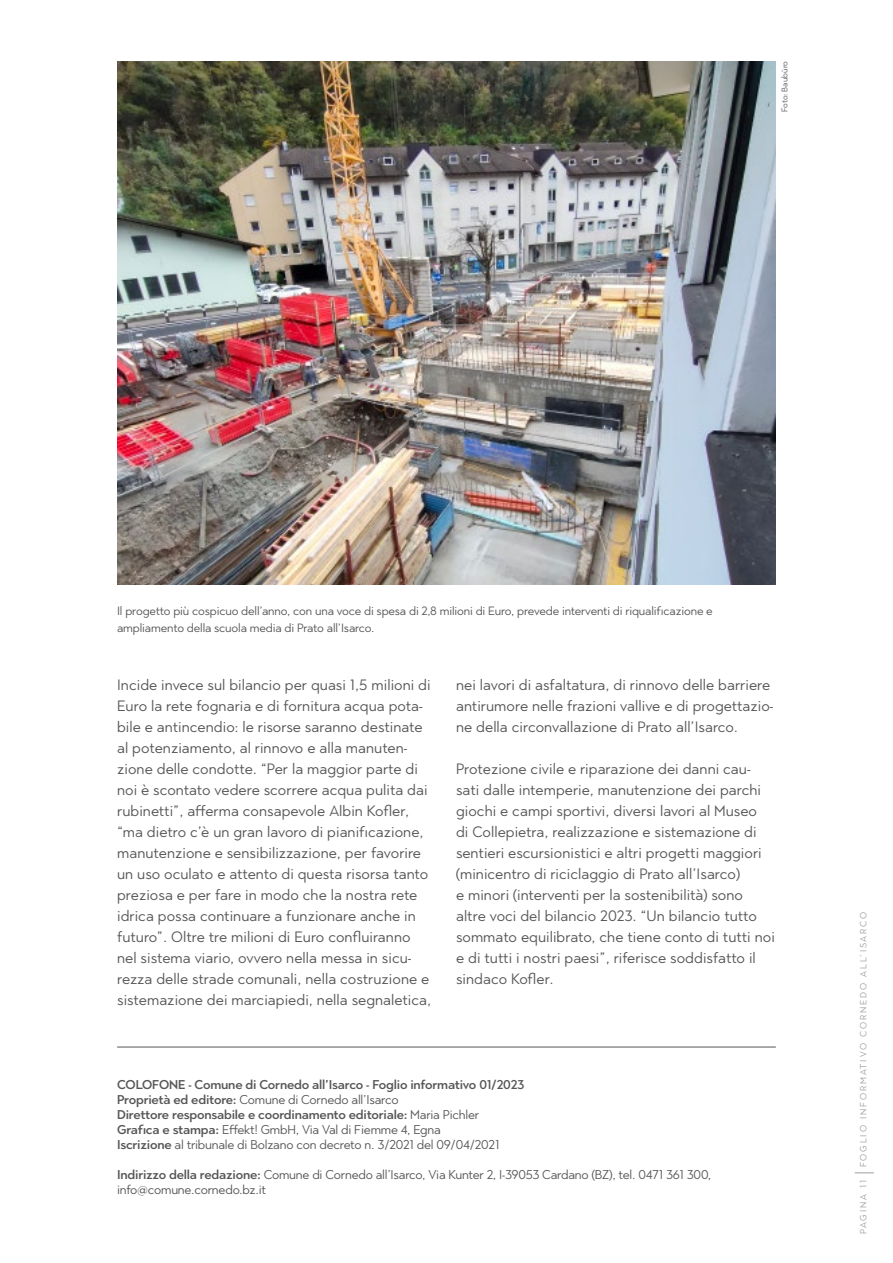
<style>
.page{position:relative;width:893px;height:1263px;background:#fff}
.page>*{position:absolute;margin:0;border:0;box-sizing:border-box;transform-origin:0 0}
.t1{font:15px/21px "Town 80 Text";letter-spacing:.005em;color:#565656}
.t2{font:500 12.75px/15px "Town 80 Text";letter-spacing:-.015em;color:#565656}
.t3{font:12.75px/15px "Town 80 Text";letter-spacing:-.015em;color:#565656}
.t4{font:12px/16.5px "Town 80 Text";letter-spacing:-.01em;color:#565656}
.t5{font:9px "Town 80 Text";letter-spacing:.21em;color:#9c9d9d}
.t6{font:8.25px "Town 80 Text";letter-spacing:.005em;color:#565656}
.s1{font-weight:400}
.s2{font-weight:500}
</style>
<div class="page">
<img style="left:117px;top:61px;width:659px;height:524px">
<hr style="left:117px;top:1047px;width:659px;height:1px;background:#565656">
<svg style="left:855px;top:1172px;width:19px;height:1px"></svg>
<p class="t6" style="left:779px;top:112px;width:53px;rotate:-90deg">Foto: Baubüro</p>
<p class="t4" style="left:117px;top:602px;width:597px">Il progetto più cospicuo dell’anno, con una voce di spesa di 2,8 milioni di Euro, prevede interventi di riqualificazione e ampliamento della scuola media di Prato all’Isarco.</p>
<p class="t1" style="left:117px;top:674px;width:316px">Incide invece sul bilancio per quasi 1,5 milioni di Euro la rete fognaria e di fornitura acqua pota&shy;bile e antincendio: le risorse saranno destinate al potenziamento, al rinnovo e alla manuten&shy;zione delle condotte. “Per la maggior parte di noi è scontato vedere scorrere acqua pulita dai rubinetti”, afferma consapevole Albin Kofler, “ma dietro c’è un gran lavoro di pianificazione, manutenzione e sensibilizzazione, per favorire un uso oculato e attento di questa risorsa tanto preziosa e per fare in modo che la nostra rete idrica possa continuare a funzionare anche in futuro”. Oltre tre milioni di Euro confluiranno nel sistema viario, ovvero nella messa in sicu&shy;rezza delle strade comunali, nella costruzione e sistemazione dei marciapiedi, nella segnaletica,</p>
<p class="t1" style="left:456px;top:674px;width:319px">nei lavori di asfaltatura, di rinnovo delle barriere antirumore nelle frazioni vallive e di progettazio&shy;ne della circonvallazione di Prato all’Isarco.</p>
<p class="t1" style="left:456px;top:758px;width:320px">Protezione civile e riparazione dei danni cau&shy;sati dalle intemperie, manutenzione dei parchi giochi e campi sportivi, diversi lavori al Museo<br>di Collepietra, realizzazione e sistemazione di sentieri escursionistici e altri progetti maggiori (minicentro di riciclaggio di Prato all’Isarco)<br>e minori (interventi per la sostenibilità) sono altre voci del bilancio 2023. “Un bilancio tutto sommato equilibrato, che tiene conto di tutti noi e di tutti i nostri paesi”, riferisce soddisfatto il sindaco Kofler.</p>
<p class="t2" style="left:117px;top:1076px;width:409px">COLOFONE - Comune di Cornedo all’Isarco - Foglio informativo 01/2023<br>Proprietà ed editore: <span class="s1">Comune di Cornedo all’Isarco<br></span>Direttore responsabile e coordinamento editoriale: <span class="s1">Maria Pichler </span>Grafica e stampa: <span class="s1">Effekt! GmbH, Via Val di Fiemme 4, Egna<br></span>Iscrizione <span class="s1">al tribunale di Bolzano con decreto n. 3/2021 del 09/04/2021</span></p>
<p class="t3" style="left:117px;top:1166px;width:596px"><span class="s2">Indirizzo della redazione:</span> Comune di Cornedo all’Isarco, Via Kunter 2, I-39053 Cardano (BZ), tel. 0471 361 300, info@comune.cornedo.bz.it</p>
<p class="t5" style="left:858px;top:1167px;width:257px;rotate:-90deg">FOGLIO INFORMATIVO CORNEDO ALL’ISARCO</p>
<p class="t5" style="left:858px;top:1234px;width:56px;rotate:-90deg">PAGINA 11</p>
</div>
